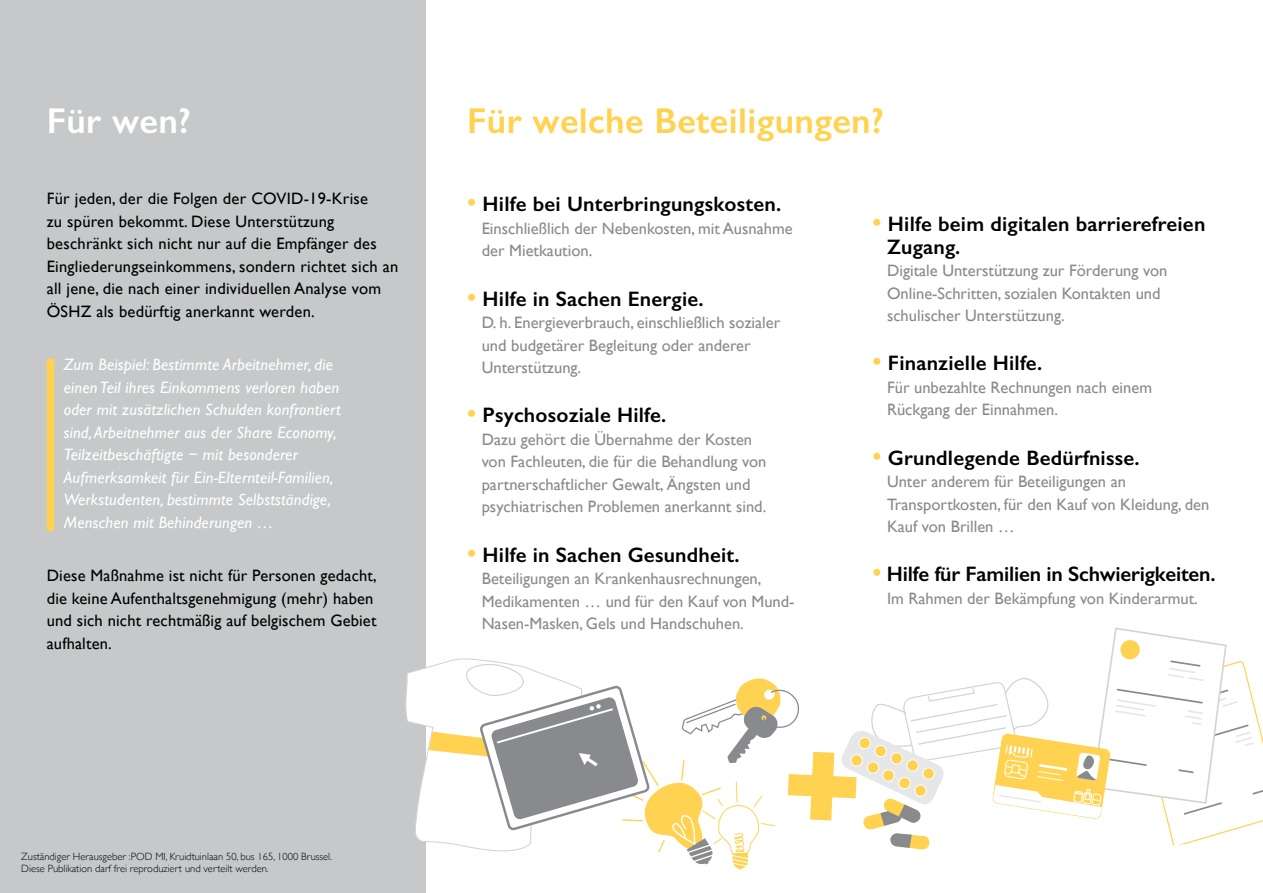
<style>
.page{position:relative;width:1263px;height:893px;background:#fff}
.page>*{position:absolute;margin:0;border:0;box-sizing:border-box;transform-origin:0 0}
.t1{font:600 36px "Gill Sans";letter-spacing:.01em;color:#ffd24f}
.t2{font:600 36px "Gill Sans";letter-spacing:.01em;color:#fff}
.t3{font:600 21px/22.5px "Gill Sans";letter-spacing:.01em;color:#000}
.t4{font:600 21px "Gill Sans";letter-spacing:-.01em;color:#000}
.t5{font:16.5px/22.5px "Gill Sans";color:#888a8d}
.t6{font:16.5px/22.5px "Gill Sans";letter-spacing:.015em;color:#000}
.t7{font:italic 16.5px/22.5px "Gill Sans";letter-spacing:.01em;color:#fff}
.t8{font:300 10.5px/12px "Gill Sans";color:#000}
.s1{font-size:25.5px;color:#ffd24f}
</style>
<div class="page">
<div style="left:0;top:0;width:425px;height:893px;background:#c6c8ca"></div>
<svg style="left:405px;top:627px;width:858px;height:242px"></svg>
<div style="left:47px;top:358px;width:7px;height:173px;background:#ffd24f"></div>
<h1 class="t2" style="left:47px;top:99px;width:146px">Für wen?</h1>
<h1 class="t1" style="left:467px;top:99px;width:418px">Für welche Beteiligungen?</h1>
<p class="t6" style="left:47px;top:187px;width:353px">Für jeden, der die Folgen der COVID-19-Krise<br>zu spüren bekommt. Diese Unterstützung beschränkt sich nicht nur auf die Empfänger des Eingliederungseinkommens, sondern richtet sich an all jene, die nach einer individuellen Analyse vom ÖSHZ als bedürftig anerkannt werden.</p>
<p class="t7" style="left:64px;top:353px;width:278px">Zum Beispiel: Bestimmte Arbeitnehmer, die einen Teil ihres Einkommens verloren haben oder mit zusätzlichen Schulden konfrontiert sind, Arbeitnehmer aus der Share Economy, Teilzeitbeschäftigte − mit besonderer Aufmerksamkeit für Ein-Elternteil-Familien, Werkstudenten, bestimmte Selbstständige, Menschen mit Behinderungen …</p>
<p class="t6" style="left:47px;top:564px;width:331px">Diese Maßnahme ist nicht für Personen gedacht, die keine Aufenthaltsgenehmigung (mehr) haben und sich nicht rechtmäßig auf belgischem Gebiet aufhalten.</p>
<p class="t3" style="left:467px;top:193px;width:315px"><span class="s1">•</span> Hilfe bei Unterbringungskosten.</p>
<p class="t5" style="left:482px;top:217px;width:312px">Einschließlich der Nebenkosten, mit Ausnahme der Mietkaution.</p>
<p class="t3" style="left:467px;top:287px;width:238px"><span class="s1">•</span> Hilfe in Sachen Energie.</p>
<p class="t5" style="left:482px;top:311px;width:300px">D. h. Energieverbrauch, einschließlich sozialer und budgetärer Begleitung oder anderer<br>Unterstützung.</p>
<p class="t3" style="left:467px;top:404px;width:201px"><span class="s1">•</span> Psychosoziale Hilfe.</p>
<p class="t5" style="left:482px;top:428px;width:286px">Dazu gehört die Übernahme der Kosten von Fachleuten, die für die Behandlung von partnerschaftlicher Gewalt, Ängsten und psychiatrischen Problemen anerkannt sind.</p>
<p class="t3" style="left:467px;top:543px;width:274px"><span class="s1">•</span> Hilfe in Sachen Gesundheit.</p>
<p class="t5" style="left:482px;top:567px;width:314px">Beteiligungen an Krankenhausrechnungen,<br>Medikamenten … und für den Kauf von Mund-<br>Nasen-Masken, Gels und Handschuhen.</p>
<p class="t3" style="left:887px;top:213px;width:320px;text-indent:-14px"><span class="s1">•</span> Hilfe beim digitalen barrierefreien<br>Zugang.</p>
<p class="t5" style="left:887px;top:259px;width:282px">Digitale Unterstützung zur Förderung von<br>Online-Schritten, sozialen Kontakten und schulischer Unterstützung.</p>
<p class="t3" style="left:872px;top:352px;width:171px"><span class="s1">•</span> Finanzielle Hilfe.</p>
<p class="t5" style="left:887px;top:376px;width:267px">Für unbezahlte Rechnungen nach einem<br>Rückgang der Einnahmen.</p>
<p class="t3" style="left:872px;top:446px;width:268px"><span class="s1">•</span> Grundlegende Bedürfnisse.</p>
<p class="t5" style="left:887px;top:470px;width:324px">Unter anderem für Beteiligungen an<br>Transportkosten, für den Kauf von Kleidung, den<br>Kauf von Brillen …</p>
<p class="t4" style="left:872px;top:562px;width:344px"><span class="s1">•</span> Hilfe für Familien in Schwierigkeiten.</p>
<p class="t5" style="left:887px;top:587px;width:312px">Im Rahmen der Bekämpfung von Kinderarmut.</p>
<p class="t8" style="left:21px;top:850px;width:312px">Zuständiger Herausgeber :POD MI, Kruidtuinlaan 50, bus 165, 1000 Brussel.<br>Diese Publikation darf frei reproduziert und verteilt werden.</p>
</div>
